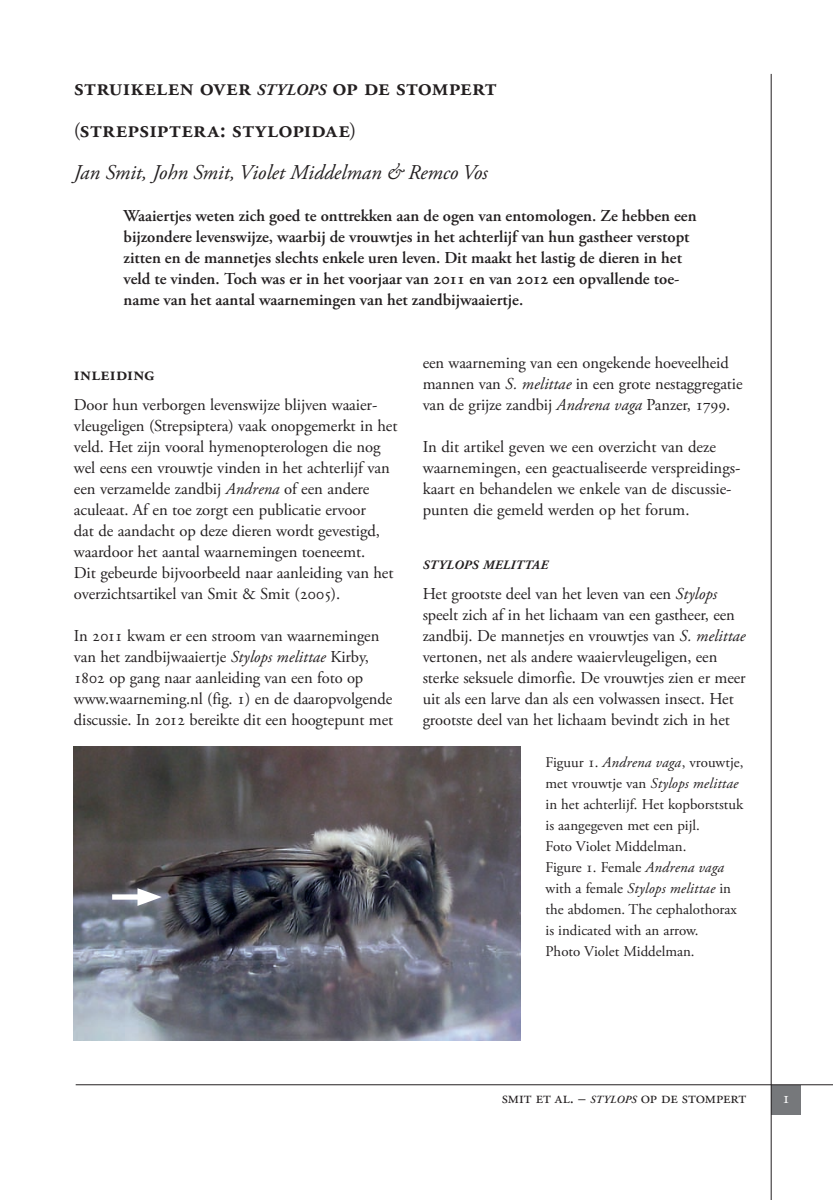
<style>
.page{position:relative;width:833px;height:1200px;background:#fff}
.page>*{position:absolute;margin:0;border:0;box-sizing:border-box;transform-origin:0 0}
.t1{font:600 24.5px/42px "Adobe Garamond Pro";letter-spacing:.005em;color:#231f20}
.t2{font:italic 21px "Adobe Garamond Pro";color:#231f20}
.t3{font:600 19.25px "Adobe Garamond Pro";letter-spacing:.015em;color:#231f20}
.t4{font:16.62px/21px "Adobe Garamond Pro";letter-spacing:-.005em;color:#231f20}
.t5{font:600 16.62px/21px "Adobe Garamond Pro";letter-spacing:-.005em;color:#231f20}
.t6{font:16.62px "Adobe Garamond Pro";color:#fff}
.t7{font:14.88px/21px "Adobe Garamond Pro";color:#231f20}
.t8{font:italic 700 12.78px "Adobe Garamond Pro";letter-spacing:.025em;color:#231f20}
.s1{font-weight:700;font-style:italic;font-size:16.1px}
.s2{font-weight:400;font-size:21px}
.s3{font-style:italic}
.s4{font-weight:600;font-style:italic;font-size:10.85px}
</style>
<div class="page">
<div style="left:771px;top:1085px;width:30px;height:29px;background:#76787b"></div>
<hr style="left:770px;top:74px;width:1px;height:1125px;background:#231f20">
<hr style="left:76px;top:1084px;width:756px;height:1px;background:#231f20">
<img style="left:74px;top:746px;width:446px;height:294px">
<div style="left:112px;top:894px;width:35px;height:5px;background:#fff"></div>
<svg style="left:137px;top:888px;width:25px;height:17px"></svg>
<h1 class="t1" style="left:74px;top:66px;width:424px">struikelen over <span class="s1">STYLOPS</span> op de stompert <span class="s2">(</span>strepsiptera: stylopidae<span class="s2">)</span></h1>
<p class="t2" style="left:74px;top:160px;width:415px">Jan Smit, John Smit, Violet Middelman &amp; Remco Vos</p>
<p class="t5" style="left:123px;top:205px;width:574px">Waaiertjes weten zich goed te onttrekken aan de ogen van entomologen. Ze hebben een bijzondere levenswijze, waarbij de vrouwtjes in het achterlijf van hun gastheer verstopt zitten en de mannetjes slechts enkele uren leven. Dit maakt het lastig de dieren in het veld te vinden. Toch was er in het voorjaar van 2011 en van 2012 een opvallende toe&shy;name van het aantal waarnemingen van het zandbijwaaiertje.</p>
<p class="t3" style="left:74px;top:363px;width:82px">inleiding</p>
<p class="t4" style="left:74px;top:395px;width:325px">Door hun verborgen levenswijze blijven waaier&shy;vleugeligen (Strepsiptera) vaak onopgemerkt in het veld. Het zijn vooral hymenopterologen die nog wel eens een vrouwtje vinden in het achterlijf van een verzamelde zandbij <span class="s3">Andrena</span> of een andere aculeaat. Af en toe zorgt een publicatie ervoor<br>dat de aandacht op deze dieren wordt gevestigd, waardoor het aantal waarnemingen toeneemt.<br>Dit gebeurde bijvoorbeeld naar aanleiding van het overzichtsartikel van Smit &amp; Smit (2005).</p>
<p class="t4" style="left:74px;top:626px;width:321px">In 2011 kwam er een stroom van waarnemingen van het zandbijwaaiertje <span class="s3">Stylops melittae</span> Kirby, 1802 op gang naar aanleiding van een foto op www.waarneming.nl (fig. 1) en de daaropvolgende discussie. In 2012 bereikte dit een hoogtepunt met</p>
<p class="t4" style="left:422px;top:353px;width:321px">een waarneming van een ongekende hoeveelheid mannen van <span class="s3">S. melittae</span> in een grote nestaggregatie van de grijze zandbij <span class="s3">Andrena vaga</span> Panzer, 1799.</p>
<p class="t4" style="left:422px;top:437px;width:319px">In dit artikel geven we een overzicht van deze waarnemingen, een geactualiseerde verspreidings&shy;kaart en behandelen we enkele van de discussie&shy;punten die gemeld werden op het forum.</p>
<p class="t8" style="left:422px;top:558px;width:127px">STYLOPS MELITTAE</p>
<p class="t4" style="left:422px;top:584px;width:324px">Het grootste deel van het leven van een <span class="s3">Stylops </span>speelt zich af in het lichaam van een gastheer, een zandbij. De mannetjes en vrouwtjes van <span class="s3">S. melittae </span>vertonen, net als andere waaiervleugeligen, een sterke seksuele dimorfie. De vrouwtjes zien er meer uit als een larve dan als een volwassen insect. Het grootste deel van het lichaam bevindt zich in het</p>
<p class="t7" style="left:545px;top:752px;width:199px">Figuur 1. <span class="s3">Andrena vaga</span>, vrouwtje, met vrouwtje van <span class="s3">Stylops melittae </span>in het achterlijf. Het kopborststuk is aangegeven met een pijl.<br>Foto Violet Middelman.<br>Figure 1. Female <span class="s3">Andrena vaga </span>with a female <span class="s3">Stylops melittae</span> in the abdomen. The cephalothorax is indicated with an arrow.<br>Photo Violet Middelman.</p>
<p class="t4" style="left:501px;top:1088px;width:246px">smit et al. ‒ <span class="s4">STYLOPS</span> op de stompert</p>
<p class="t6" style="left:782px;top:1088px;width:10px">1</p>
</div>
